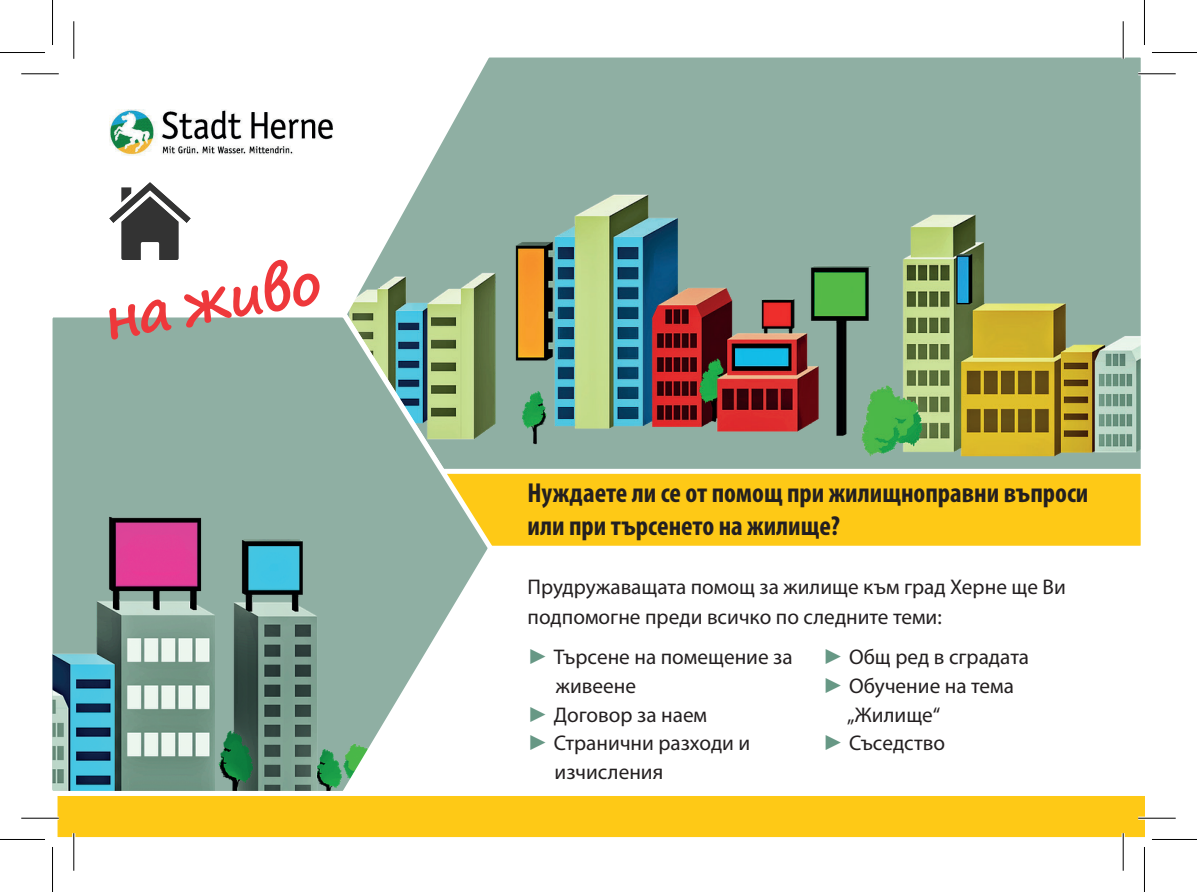
<style>
.page{position:relative;width:1197px;height:892px;background:#fff}
.page>*{position:absolute;margin:0;border:0;box-sizing:border-box;transform-origin:0 0}
.t1{font:700 57.5px "Segoe Print";color:#ee383b}
.t2{font:700 condensed 27.5px/33px "Myriad Pro";color:#231f20}
.t3{font:21.25px/28.8px "Myriad Pro";color:#231f20}
.s1{font-family:"Times New Roman";color:#679885}
</style>
<div class="page">
<svg style="left:350px;top:57px;width:791px;height:412px;background:#92a691"></svg>
<div style="left:444px;top:471px;width:699px;height:77px;background:#fec916"></div>
<div style="left:441px;top:469px;width:703px;height:82px;border:5px solid #fff"></div>
<svg style="left:52px;top:308px;width:444px;height:483px;background:#93aca2"></svg>
<img style="left:109px;top:109px;width:224px;height:47px">
<div style="left:57px;top:796px;width:1087px;height:42px;background:#fec916"></div>
<img style="left:109px;top:183px;width:81px;height:76px">
<hr style="left:1138px;top:72px;width:37px;height:3px;background:#fff">
<hr style="left:21px;top:816px;width:38px;height:3px;background:#fff">
<hr style="left:1138px;top:816px;width:37px;height:3px;background:#fff">
<hr style="left:72px;top:833px;width:3px;height:37px;background:#fff">
<hr style="left:1121px;top:21px;width:3px;height:38px;background:#fff">
<hr style="left:1121px;top:833px;width:3px;height:37px;background:#fff">
<hr style="left:21px;top:73px;width:38px;height:1px;background:#000">
<hr style="left:1138px;top:73px;width:37px;height:1px;background:#000">
<hr style="left:21px;top:817px;width:38px;height:1px;background:#000">
<hr style="left:1138px;top:817px;width:37px;height:1px;background:#000">
<hr style="left:73px;top:21px;width:1px;height:38px;background:#000">
<hr style="left:73px;top:833px;width:1px;height:37px;background:#000">
<hr style="left:1122px;top:21px;width:1px;height:38px;background:#000">
<hr style="left:1122px;top:833px;width:1px;height:37px;background:#000">
<hr style="left:0;top:52px;width:45px;height:1px;background:#000">
<hr style="left:1151px;top:52px;width:45px;height:1px;background:#000">
<hr style="left:0;top:839px;width:45px;height:1px;background:#000">
<hr style="left:1151px;top:839px;width:45px;height:1px;background:#000">
<hr style="left:52px;top:0;width:1px;height:45px;background:#000">
<hr style="left:52px;top:847px;width:1px;height:45px;background:#000">
<hr style="left:1143px;top:0;width:1px;height:45px;background:#000">
<hr style="left:1143px;top:847px;width:1px;height:45px;background:#000">
<p class="t1" style="left:96px;top:268px;width:220px;rotate:-10deg">на живо</p>
<p class="t2" style="left:527px;top:475px;width:562px">Нуждаете ли се от помощ при жилищноправни въпроси или при търсенето на жилище?</p>
<p class="t3" style="left:527px;top:571px;width:539px;line-height:30px">Прудружаващата помощ за жилище към град Херне ще Ви подпомогне преди всичко по следните теми:</p>
<p class="t3" style="left:556px;top:642px;width:238px;text-indent:-28px"><span class="s1">►</span> Търсене на помещение за живеене</p>
<p class="t3" style="left:527px;top:699px;width:181px"><span class="s1">►</span> Договор за наем</p>
<p class="t3" style="left:554px;top:728px;width:197px;text-indent:-27px"><span class="s1">►</span> Странични разходи и изчисления</p>
<p class="t3" style="left:822px;top:642px;width:208px"><span class="s1">►</span> Общ ред в сградата</p>
<p class="t3" style="left:847px;top:671px;width:168px;text-indent:-25px"><span class="s1">►</span> Обучение на тема „Жилище“</p>
<p class="t3" style="left:822px;top:728px;width:124px"><span class="s1">►</span> Съседство</p>
</div>
